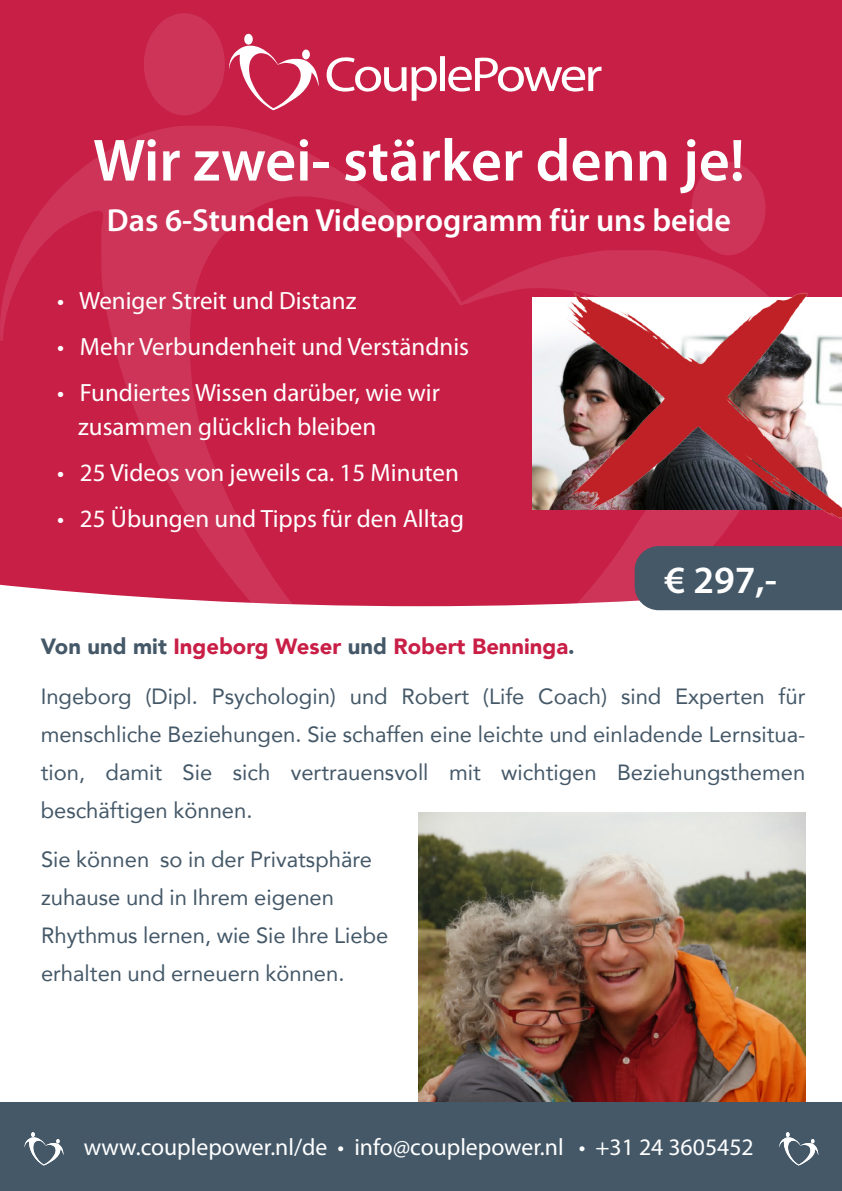
<style>
.page{position:relative;width:842px;height:1191px;background:#fff}
.page>*{position:absolute;margin:0;border:0;box-sizing:border-box;transform-origin:0 0}
.t1{font:600 60px "Myriad Pro";color:#fff}
.t2{font:600 38.6px "Myriad Pro";color:#fff}
.t3{font:600 32px "Myriad Pro";color:#fff}
.t4{font:25px/34px "Myriad Pro";color:#fff}
.t5{font:23.8px "Myriad Pro";color:#fff}
.t6{font:22px/38px "Avenir";color:#445868;text-align:justify}
.t7{font:900 22px "Avenir";color:#c91e46}
.s1{color:#445868}
</style>
<div class="page">
<div style="left:0;top:0;width:842px;height:125px;background:#c81f46"></div>
<svg style="left:0;top:125px;width:842px;height:486px;background:#ca274d"></svg>
<svg style="left:690px;top:160px;width:81px;height:97px;background:#cb2d52"></svg>
<img style="left:532px;top:298px;width:35px;height:212px">
<img style="left:567px;top:292px;width:275px;height:227px">
<img style="left:419px;top:812px;width:386px;height:290px">
<div style="left:0;top:1102px;width:842px;height:89px;background:#445868"></div>
<div style="left:635px;top:546px;width:207px;height:64px;background:#445868"></div>
<svg style="left:24px;top:1132px;width:40px;height:33px"></svg>
<svg style="left:779px;top:1132px;width:39px;height:33px"></svg>
<div style="left:440px;top:56px;width:5px;height:35px;background:#fff"></div>
<svg style="left:448px;top:58px;width:153px;height:34px"></svg>
<svg style="left:327px;top:57px;width:110px;height:44px"></svg>
<svg style="left:139px;top:13px;width:180px;height:105px;background:#cd3558"></svg>
<h1 class="t1" style="left:93px;top:122px;width:653px">Wir zwei- stärker denn je!</h1>
<h3 class="t3" style="left:107px;top:199px;width:626px">Das 6-Stunden Videoprogramm für uns beide</h3>
<p class="t4" style="left:57px;top:283px;width:301px">• Weniger Streit und Distanz</p>
<p class="t4" style="left:57px;top:329px;width:414px">• Mehr Verbundenheit und Verständnis</p>
<p class="t4" style="left:78px;top:375px;width:363px;text-indent:-21px">• Fundiertes Wissen darüber, wie wir zusammen glücklich bleiben</p>
<p class="t4" style="left:57px;top:455px;width:403px">• 25 Videos von jeweils ca. 15 Minuten</p>
<p class="t4" style="left:57px;top:501px;width:408px">• 25 Übungen und Tipps für den Alltag</p>
<h2 class="t2" style="left:665px;top:555px;width:114px">€ 297,-</h2>
<p class="t7" style="left:41px;top:628px;width:536px"><span class="s1">Von und mit</span> Ingeborg Weser <span class="s1">und</span> Robert Benninga<span class="s1">.</span></p>
<p class="t6" style="left:41px;top:677px;width:766px">Ingeborg (Dipl. Psychologin) und Robert (Life Coach) sind Experten für menschliche Beziehungen. Sie schaffen eine leichte und einladende Lernsitua&shy;tion, damit Sie sich vertrauensvoll mit wichtigen Beziehungsthemen beschäftigen können.</p>
<p class="t6" style="left:41px;top:839px;width:349px;text-align:left">Sie können so in der Privatsphäre zuhause und in Ihrem eigenen<br>Rhythmus lernen, wie Sie Ihre Liebe erhalten und erneuern können.</p>
<p class="t5" style="left:84px;top:1132px;width:671px">www.couplepower.nl/de • info@couplepower.nl • +31 24 3605452</p>
</div>
